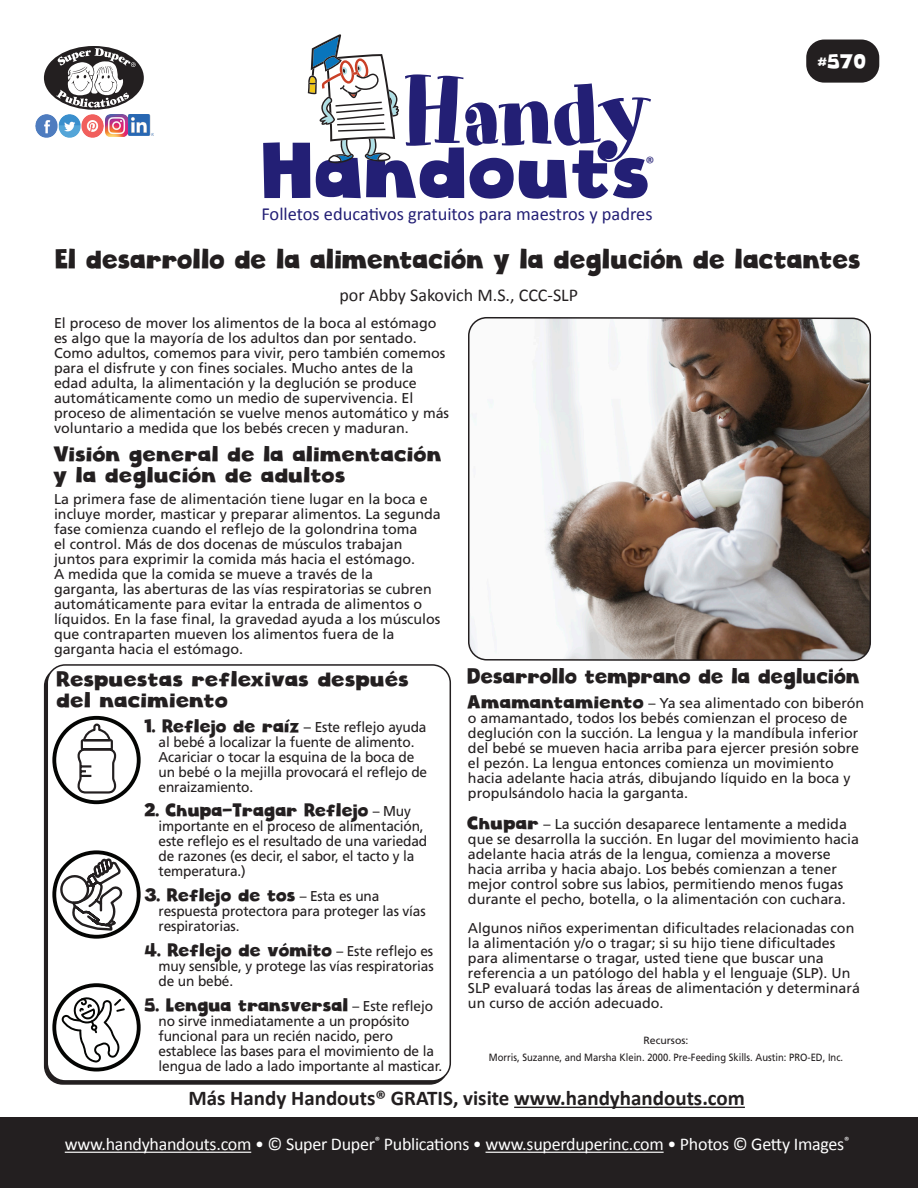
<style>
.page{position:relative;width:918px;height:1188px;background:#fff}
.page>*{position:absolute;margin:0;border:0;box-sizing:border-box;transform-origin:0 0}
.t1{font:93.75px "Art Department JNL";letter-spacing:-.03em;color:#231f75}
.t2{font:76.8px "Cloudy Witha Chanceof Love";color:#231f75}
.HH_Title{font:27px "Cloudy Witha Chanceof Love";letter-spacing:-.01em;color:#231f20;scale:.92 1}
.HH_TEXT{font:700 21px "Calibri";color:#231f20}
.HH_Text{font:21px/21px "Cloudy Witha Chanceof Love";color:#231f20}
.HH_Bullets{font:21px/21px "Cloudy Witha Chanceof Love";color:#231f20}
.HH_Text-2{font:21px "Cloudy Witha Chanceof Love";color:#231f20;scale:.93 1}
.t3{font:19.5px "Cloudy Witha Chanceof Love";color:#fff}
.t4{font:18.45px "Calibri";color:#231f75}
.HH_Bullets-2{font:18px "Cloudy Witha Chanceof Love";letter-spacing:-.01em;color:#231f20;scale:.96 1}
.t5{font:18px "Calibri";letter-spacing:-.015em;color:#fff}
.HH_Author{font:18px "Calibri";color:#231f20}
.t6{font:18px "Calibri";color:#231f75}
.HH_Text-3{font:14.25px/15px "Frutiger";color:#231f20}
.HH_Bullets-3{font:14.25px/15px "Frutiger";letter-spacing:-.01em;color:#231f20;scale:.96 1}
.HH_Title-2{font:10.5px "Frutiger";color:#231f20;scale:.9 1}
.HH_Title-3{font:10.5px "Frutiger";color:#231f20}
.s1{font-family:"Cloudy Witha Chanceof Love";font-size:18px}
.s2{font-size:15px}
.s3{font-family:"Frutiger";font-size:14.25px}
</style>
<div class="page">
<div style="left:47px;top:664px;width:404px;height:418px;border:2px solid #231f20;border-radius:18px"></div>
<hr style="left:514px;top:1107px;width:231px;height:1px;background:#231f20">
<div style="left:806px;top:40px;width:73px;height:43px;background:#231f20;border-radius:18px"></div>
<div style="left:0;top:1118px;width:918px;height:70px;background:#231f20"></div>
<div style="left:44px;top:46px;width:100px;height:64px;background:#231f20;border-radius:50%"></div>
<svg style="left:56px;top:48px;width:80px;height:60px"></svg>
<img style="left:36px;top:115px;width:68px;height:22px">
<img style="left:106px;top:115px;width:21px;height:21px">
<hr style="left:65px;top:1152px;width:186px;height:1px;background:#fff">
<hr style="left:486px;top:1152px;width:178px;height:1px;background:#fff">
<img style="left:129px;top:115px;width:24px;height:21px">
<svg style="left:308px;top:34px;width:91px;height:129px"></svg>
<svg style="left:468px;top:317px;width:403px;height:345px"></svg>
<svg style="left:59px;top:850px;width:66px;height:82px"></svg>
<div style="left:52px;top:850px;width:89px;height:89px;border:4px solid #040503;border-radius:50%"></div>
<svg style="left:76px;top:722px;width:41px;height:73px"></svg>
<div style="left:52px;top:716px;width:89px;height:88px;border:4px solid #040503;border-radius:50%"></div>
<svg style="left:61px;top:996px;width:64px;height:67px"></svg>
<div style="left:52px;top:983px;width:89px;height:89px;border:4px solid #040503;border-radius:50%"></div>
<p class="t1" style="left:402px;top:57px;width:252px">Handy</p>
<p class="t2" style="left:264px;top:123px;width:391px">Handouts</p>
<p class="t6" style="left:646px;top:150px;width:11px">®</p>
<p class="t4" style="left:261px;top:201px;width:393px">Folletos educativos gratuitos para maestros y padres</p>
<p class="t3" style="left:819px;top:49px;width:50px">#570</p>
<p class="HH_Title" style="left:56px;top:242px;width:877px">El desarrollo de la alimentación y la deglución de lactantes</p>
<p class="HH_Author" style="left:339px;top:282px;width:240px">por Abby Sakovich M.S., CCC-SLP</p>
<p class="HH_Text-3" style="left:54px;top:316px;width:397px">El proceso de mover los alimentos de la boca al estómago es algo que la mayoría de los adultos dan por sentado.<br>Como adultos, comemos para vivir, pero también comemos para el disfrute y con fines sociales. Mucho antes de la edad adulta, la alimentación y la deglución se produce automáticamente como un medio de supervivencia. El proceso de alimentación se vuelve menos automático y más voluntario a medida que los bebés crecen y maduran.</p>
<p class="HH_Text" style="left:54px;top:444px;width:390px">Visión general de la alimentación y la deglución de adultos</p>
<p class="HH_Text-3" style="left:54px;top:491px;width:388px">La primera fase de alimentación tiene lugar en la boca e incluye morder, masticar y preparar alimentos. La segunda fase comienza cuando el reflejo de la golondrina toma<br>el control. Más de dos docenas de músculos trabajan juntos para exprimir la comida más hacia el estómago.<br>A medida que la comida se mueve a través de la garganta, las aberturas de las vías respiratorias se cubren automáticamente para evitar la entrada de alimentos o líquidos. En la fase final, la gravedad ayuda a los músculos que contraparten mueven los alimentos fuera de la garganta hacia el estómago.</p>
<p class="HH_Bullets" style="left:57px;top:669px;width:354px">Respuestas reflexivas después del nacimiento</p>
<p class="HH_Bullets-3" style="left:159px;top:719px;width:281px;text-indent:-14px"><span class="s1">1. Reflejo de raíz</span> <span class="s2">–</span> Este reflejo ayuda al bebé a localizar la fuente de alimento.<br>Acariciar o tocar la esquina de la boca de un bebé o la mejilla provocará el reflejo de enraizamiento.</p>
<p class="HH_Bullets-2" style="left:145px;top:799px;width:279px">2. Chupa-Tragar Reflejo <span class="s3">– Muy</span></p>
<p class="HH_Bullets-3" style="left:159px;top:819px;width:281px">importante en el proceso de alimentación, este reflejo es el resultado de una variedad de razones (es decir, el sabor, el tacto y la temperatura.)</p>
<p class="HH_Bullets-2" style="left:145px;top:884px;width:246px">3. Reflejo de tos <span class="s3">– Esta es una</span></p>
<p class="HH_Bullets-3" style="left:159px;top:904px;width:280px">respuesta protectora para proteger las vías respiratorias.</p>
<p class="HH_Bullets-2" style="left:145px;top:939px;width:302px">4. Reflejo de vómito <span class="s3">– Este reflejo es</span></p>
<p class="HH_Bullets-3" style="left:159px;top:958px;width:288px">muy sensible, y protege las vías respiratorias de un bebé.</p>
<p class="HH_Bullets-2" style="left:145px;top:994px;width:302px">5. Lengua transversal <span class="s3">– Este reflejo</span></p>
<p class="HH_Bullets-3" style="left:159px;top:1013px;width:297px">no sirve inmediatamente a un propósito funcional para un recién nacido, pero establece las bases para el movimiento de la lengua de lado a lado importante al masticar.</p>
<p class="HH_Text-2" style="left:468px;top:663px;width:424px">Desarrollo temprano de la deglución</p>
<p class="HH_Text-3" style="left:468px;top:695px;width:398px"><span class="s1">Amamantamiento</span> – Ya sea alimentado con biberón o amamantado, todos los bebés comienzan el proceso de deglución con la succión. La lengua y la mandíbula inferior del bebé se mueven hacia arriba para ejercer presión sobre el pezón. La lengua entonces comienza un movimiento hacia adelante hacia atrás, dibujando líquido en la boca y propulsándolo hacia la garganta.</p>
<p class="HH_Text-3" style="left:468px;top:817px;width:393px"><span class="s1">Chupar</span> – La succión desaparece lentamente a medida que se desarrolla la succión. En lugar del movimiento hacia adelante hacia atrás de la lengua, comienza a moverse hacia arriba y hacia abajo. Los bebés comienzan a tener mejor control sobre sus labios, permitiendo menos fugas durante el pecho, botella, o la alimentación con cuchara.</p>
<p class="HH_Text-3" style="left:468px;top:920px;width:394px">Algunos niños experimentan dificultades relacionadas con la alimentación y/o o tragar; si su hijo tiene dificultades para alimentarse o tragar, usted tiene que buscar una referencia a un patólogo del habla y el lenguaje (SLP). Un SLP evaluará todas las áreas de alimentación y determinará un curso de acción adecuado.</p>
<p class="HH_Title-3" style="left:644px;top:1034px;width:46px">Recursos:</p>
<p class="HH_Title-2" style="left:489px;top:1051px;width:395px">Morris, Suzanne, and Marsha Klein. 2000. Pre-Feeding Skills. Austin: PRO-ED, Inc.</p>
<p class="HH_TEXT" style="left:188px;top:1083px;width:558px">Más Handy Handouts® GRATIS, visite www.handyhandouts.com</p>
<p class="t5" style="left:65px;top:1132px;width:786px">www.handyhandouts.com • © Super Duper<sup>®</sup> Publications • www.superduperinc.com • Photos © Getty Images<sup>®</sup></p>
</div>
